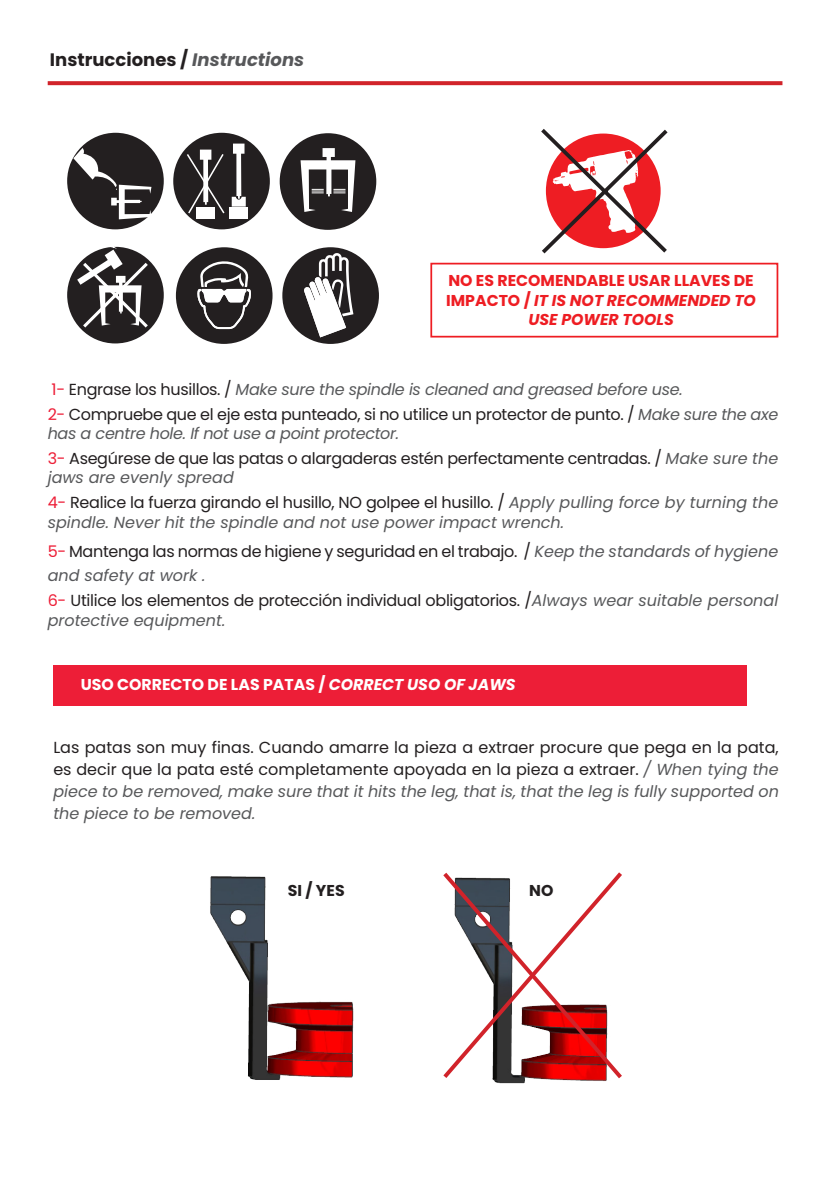
<style>
.page{position:relative;width:840px;height:1191px;background:#fff}
.page>*{position:absolute;margin:0;border:0;box-sizing:border-box;transform-origin:0 0}
.t1{font:700 18px "Poppins";color:#231f20}
.t2{font:16px/22px "Poppins";letter-spacing:-.02em;color:#231f20}
.t3{font:italic 16px/19.2px "Poppins";color:#57585a}
.t4{font:italic 16px "Poppins";letter-spacing:-.02em;color:#57585a}
.t5{font:700 15.8px/19.2px "Poppins";color:#ee1d23;text-align:center}
.t6{font:700 15.8px "Poppins";color:#fff}
.t7{font:700 15.8px "Poppins";color:#231f20}
.s1{font-style:italic;color:#57585a}
.s2{font-style:italic}
.s3{font-style:normal;color:#ed1e37}
.s4{font-style:normal;color:#231f20}
.s5{color:#ed1e37}
.s6{font-style:italic;color:#56575a}
</style>
<div class="page">
<svg style="left:48px;top:81px;width:734px;height:4px;background:#d32c33"></svg>
<svg style="left:176px;top:247px;width:96px;height:97px"></svg>
<svg style="left:282px;top:247px;width:97px;height:97px"></svg>
<div style="left:279px;top:133px;width:97px;height:97px;background:#231f20;border-radius:50%"></div>
<svg style="left:300px;top:148px;width:55px;height:64px"></svg>
<div style="left:67px;top:133px;width:97px;height:96px;background:#231f20;border-radius:50%"></div>
<svg style="left:73px;top:148px;width:78px;height:71px"></svg>
<div style="left:67px;top:247px;width:97px;height:96px;background:#231f20;border-radius:50%"></div>
<svg style="left:77px;top:246px;width:74px;height:85px"></svg>
<div style="left:173px;top:133px;width:97px;height:96px;background:#231f20;border-radius:50%"></div>
<div style="left:196px;top:207px;width:19px;height:12px;background:#fff"></div>
<div style="left:229px;top:207px;width:19px;height:12px;background:#fff"></div>
<svg style="left:185px;top:144px;width:60px;height:71px"></svg>
<div style="left:430px;top:263px;width:347px;height:74px;border:2px solid #ee1d23"></div>
<div style="left:53px;top:665px;width:693px;height:40px;background:#ed1e37"></div>
<svg style="left:541px;top:129px;width:127px;height:125px"></svg>
<img style="left:210px;top:876px;width:144px;height:204px">
<svg style="left:443px;top:872px;width:179px;height:210px"></svg>
<p class="t1" style="left:50px;top:50px;width:256px">Instrucciones / <span class="s1">Instructions</span></p>
<p class="t5" style="left:446px;top:271px;width:311px">NO ES RECOMENDABLE USAR LLAVES DE<br>IMPACTO / <span class="s2">IT IS NOT RECOMMENDED TO<br>USE POWER TOOLS</span></p>
<p class="t4" style="left:52px;top:380px;width:632px"><span class="s3">1-</span> <span class="s4">Engrase los husillos. /</span> Make sure the spindle is cleaned and greased before use.</p>
<p class="t2" style="left:48px;top:405px;width:731px;line-height:19.2px"><span class="s5">2-</span> Compruebe que el eje esta punteado, si no utilice un protector de punto. / <span class="s1">Make sure the axe has a centre hole. If not use a point protector.</span></p>
<p class="t2" style="left:48px;top:449px;width:731px;line-height:19.2px"><span class="s5">3-</span> Asegúrese de que las patas o alargaderas estén perfectamente centradas. / <span class="s1">Make sure the jaws are evenly spread</span></p>
<p class="t3" style="left:48px;top:493px;width:731px"><span class="s3">4-</span> <span class="s4">Realice la fuerza girando el husillo, NO golpee el husillo. /</span> Apply pulling force by turning the spindle. Never hit the spindle and not use power impact wrench.</p>
<p class="t2" style="left:48px;top:539px;width:731px;line-height:24.2px"><span class="s5">5-</span> Mantenga las normas de higiene y seguridad en el trabajo. / <span class="s6">Keep the standards of hygiene and safety at work</span> <span class="s1">.</span></p>
<p class="t2" style="left:48px;top:591px;width:731px;line-height:19.2px"><span class="s5">6-</span> Utilice los elementos de protección individual obligatorios. /<span class="s1">Always wear suitable personal protective equipment.</span></p>
<p class="t6" style="left:81px;top:675px;width:436px">USO CORRECTO DE LAS PATAS / <span class="s2">CORRECT USO OF JAWS</span></p>
<p class="t2" style="left:53px;top:736px;width:726px;text-align:justify">Las patas son muy finas. Cuando amarre la pieza a extraer procure que pega en la pata, es decir que la pata esté completamente apoyada en la pieza a extraer. <span class="s1">/ When tying the piece to be removed, make sure that it hits the leg, that is, that the leg is fully supported on the piece to be removed.</span></p>
<p class="t7" style="left:288px;top:881px;width:58px">SI / YES</p>
<p class="t7" style="left:529px;top:881px;width:26px">NO</p>
</div>
